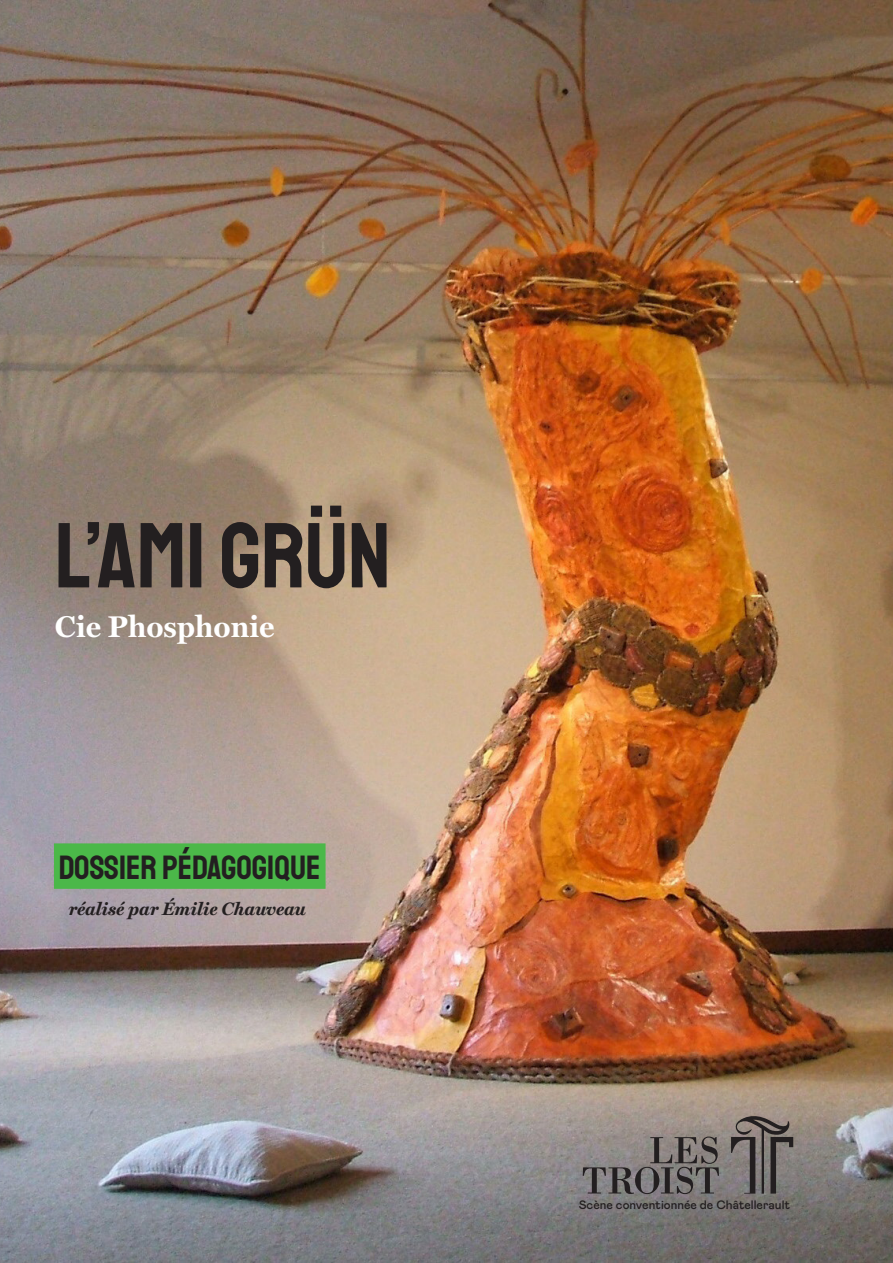
<style>
.page{position:relative;width:893px;height:1263px;background:#fff}
.page>*{position:absolute;margin:0;border:0;box-sizing:border-box;transform-origin:0 0}
.t1{font:92.4px "Staatliches";color:#231f20}
.t2{font:34.05px "Staatliches";color:#231f20}
.t3{font:700 30.15px "Miller Text";color:#fff}
.t4{font:italic 700 18px "Miller Text";color:#231f20}
.t5{font:500 12.15px "Mabry Pro";color:#231f20}
</style>
<div class="page">
<img style="left:0;top:0;width:893px;height:1263px">
<div style="left:54px;top:843px;width:272px;height:46px;background:#4bb849"></div>
<svg style="left:583px;top:1136px;width:136px;height:58px;background:#746f6e"></svg>
<svg style="left:730px;top:1112px;width:63px;height:81px;background:#706967"></svg>
<p class="t1" style="left:55px;top:494px;width:338px">L’AMI GRÜN</p>
<p class="t3" style="left:55px;top:603px;width:221px">Cie Phosphonie</p>
<p class="t2" style="left:59px;top:844px;width:263px">DOSSIER PÉDAGOGIQUE</p>
<p class="t4" style="left:69px;top:894px;width:239px">réalisé par Émilie Chauveau</p>
<p class="t5" style="left:579px;top:1196px;width:213px">Scène conventionnée de Châtellerault</p>
</div>
